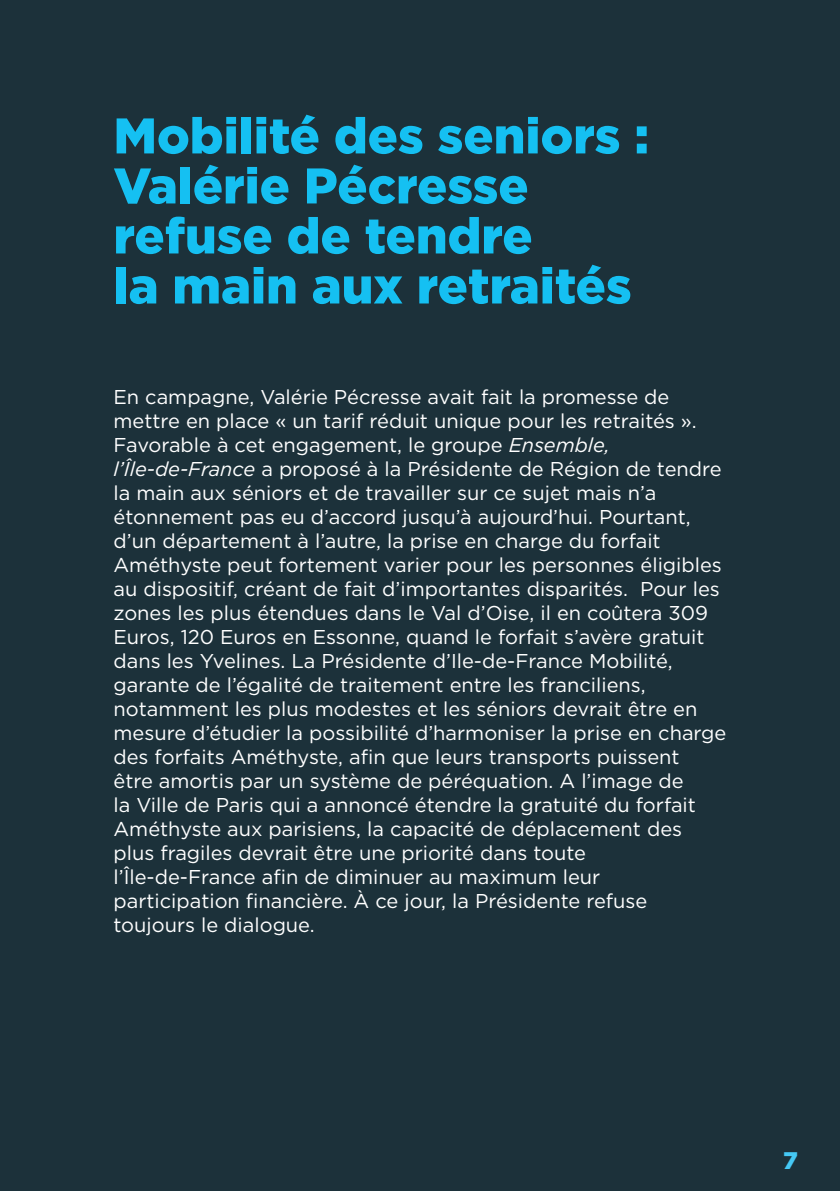
<style>
.page{position:relative;width:840px;height:1191px;background:#fff}
.page>*{position:absolute;margin:0;border:0;box-sizing:border-box;transform-origin:0 0}
.t1{font:900 50px/50px "Gotham";color:#15c0f2}
.t2{font:900 24px "Gotham";color:#45c8f4}
.t3{font:20px/24px "Gotham";color:#fff}
.s1{font-style:italic}
</style>
<div class="page">
<div style="left:0;top:0;width:839px;height:1191px;background:#1c313a"></div>
<h1 class="t1" style="left:113px;top:110px;width:536px">Mobilité des seniors :<br>Valérie Pécresse refuse de tendre<br>la main aux retraités</h1>
<p class="t3" style="left:113px;top:385px;width:614px">En campagne, Valérie Pécresse avait fait la promesse de mettre en place « un tarif réduit unique pour les retraités ».<br>Favorable à cet engagement, le groupe <span class="s1">Ensemble, l’Île-de-France</span> a proposé à la Présidente de Région de tendre la main aux séniors et de travailler sur ce sujet mais n’a étonnement pas eu d’accord jusqu’à aujourd’hui. Pourtant, d’un département à l’autre, la prise en charge du forfait Améthyste peut fortement varier pour les personnes éligibles au dispositif, créant de fait d’importantes disparités. Pour les zones les plus étendues dans le Val d’Oise, il en coûtera 309<br>Euros, 120 Euros en Essonne, quand le forfait s’avère gratuit dans les Yvelines. La Présidente d’Ile-de-France Mobilité, garante de l’égalité de traitement entre les franciliens, notamment les plus modestes et les séniors devrait être en mesure d’étudier la possibilité d’harmoniser la prise en charge des forfaits Améthyste, afin que leurs transports puissent<br>être amortis par un système de péréquation. A l’image de<br>la Ville de Paris qui a annoncé étendre la gratuité du forfait Améthyste aux parisiens, la capacité de déplacement des plus fragiles devrait être une priorité dans toute l’Île-de-France afin de diminuer au maximum leur participation financière. À ce jour, la Présidente refuse toujours le dialogue.</p>
<p class="t2" style="left:782px;top:1143px;width:16px">7</p>
</div>
